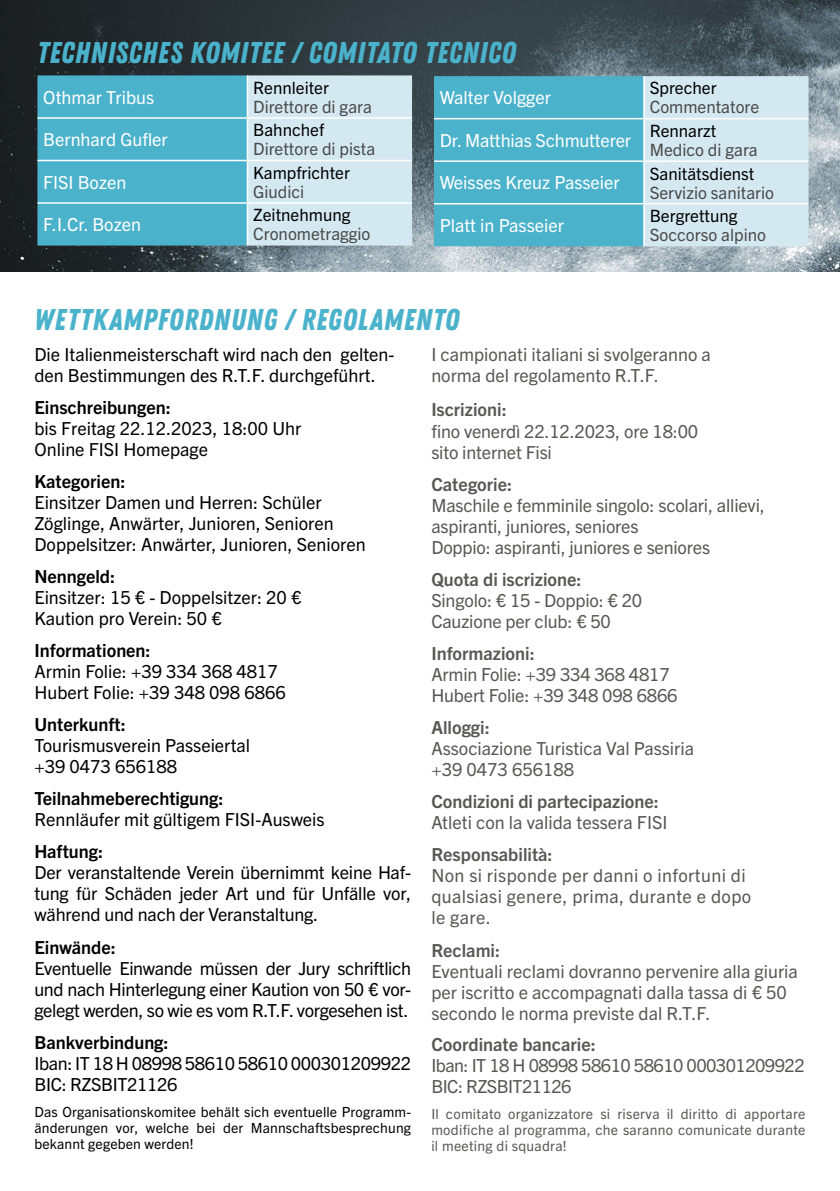
<style>
.page{position:relative;width:840px;height:1191px;background:#fff}
.page>*{position:absolute;margin:0;border:0;box-sizing:border-box;transform-origin:0 0}
.t1{font:30px "Zing Rust Demo Base";letter-spacing:.02em;color:#4bb2cc}
.t2{font:18px/21px "Trade Gothic Next LT Pro";color:#000}
.t3{font:18px/21px "Trade Gothic Next LT Pro";color:#575756}
.t4{font:700 18px "Trade Gothic Next LT Pro";color:#575756}
.t5{font:18px "Trade Gothic Next LT Pro";color:#fff}
.t6{font:700 18px "Trade Gothic Next LT Pro";color:#000}
.t7{font:18px/21px "Trade Gothic Next LT Pro";letter-spacing:.02em;color:#575756}
.t8{font:18px/21px "Trade Gothic Next LT Pro";letter-spacing:-.02em;color:#000}
.t9{font:18px/21px "Trade Gothic Next LT Pro";letter-spacing:-.03em;color:#575756}
.t10{font:17px "Trade Gothic Next LT Pro";color:#4a4a49}
.t11{font:17px "Trade Gothic Next LT Pro";color:#000}
.t12{font:14px/16px "Trade Gothic Next LT Pro";letter-spacing:.01em;color:#000;text-align:justify}
.t13{font:14px/16px "Trade Gothic Next LT Pro";letter-spacing:.02em;color:#575756;text-align:justify}
</style>
<div class="page">
<img style="left:0;top:0;width:839px;height:272px">
<svg style="left:37px;top:75px;width:375px;height:170px"></svg>
<hr style="left:37px;top:117px;width:210px;height:2px;background:#fff">
<hr style="left:247px;top:117px;width:165px;height:2px;background:#fff">
<hr style="left:37px;top:160px;width:210px;height:1px;background:#fff">
<hr style="left:247px;top:160px;width:165px;height:1px;background:#fff">
<hr style="left:37px;top:202px;width:210px;height:2px;background:#fff">
<hr style="left:247px;top:202px;width:165px;height:2px;background:#fff">
<hr style="left:246px;top:75px;width:2px;height:42px;background:#fff">
<hr style="left:246px;top:119px;width:2px;height:41px;background:#fff">
<hr style="left:246px;top:161px;width:2px;height:41px;background:#fff">
<hr style="left:246px;top:204px;width:2px;height:41px;background:#fff">
<svg style="left:434px;top:76px;width:374px;height:170px"></svg>
<hr style="left:434px;top:118px;width:209px;height:1px;background:#fff">
<hr style="left:643px;top:118px;width:165px;height:1px;background:#fff">
<hr style="left:434px;top:160px;width:209px;height:2px;background:#fff">
<hr style="left:643px;top:160px;width:165px;height:2px;background:#fff">
<hr style="left:434px;top:203px;width:209px;height:1px;background:#fff">
<hr style="left:643px;top:203px;width:165px;height:1px;background:#fff">
<hr style="left:643px;top:76px;width:1px;height:42px;background:#fff">
<hr style="left:643px;top:119px;width:1px;height:41px;background:#fff">
<hr style="left:643px;top:162px;width:1px;height:41px;background:#fff">
<hr style="left:643px;top:204px;width:1px;height:42px;background:#fff">
<h1 class="t1" style="left:37px;top:35px;width:480px">TECHNISCHES KOMITEE / COMITATO TECNICO</h1>
<p class="t5" style="left:43px;top:85px;width:113px">Othmar Tribus</p>
<p class="t11" style="left:253px;top:76px;width:77px">Rennleiter</p>
<p class="t10" style="left:253px;top:95px;width:120px">Direttore di gara</p>
<p class="t5" style="left:439px;top:85px;width:113px">Walter Volgger</p>
<p class="t5" style="left:43px;top:127px;width:126px">Bernhard Gufler</p>
<p class="t11" style="left:253px;top:118px;width:72px">Bahnchef</p>
<p class="t10" style="left:253px;top:137px;width:123px">Direttore di pista</p>
<p class="t5" style="left:439px;top:128px;width:193px">Dr. Matthias Schmutterer</p>
<p class="t5" style="left:43px;top:170px;width:85px">FISI Bozen</p>
<p class="t11" style="left:253px;top:161px;width:98px">Kampfrichter</p>
<p class="t10" style="left:253px;top:180px;width:53px">Giudici</p>
<p class="t5" style="left:439px;top:170px;width:181px">Weisses Kreuz Passeier</p>
<p class="t5" style="left:43px;top:212px;width:99px">F.I.Cr. Bozen</p>
<p class="t11" style="left:253px;top:203px;width:99px">Zeitnehmung</p>
<p class="t10" style="left:253px;top:222px;width:119px">Cronometraggio</p>
<p class="t5" style="left:439px;top:213px;width:126px">Platt in Passeier</p>
<p class="t11" style="left:649px;top:76px;width:68px">Sprecher</p>
<p class="t10" style="left:649px;top:95px;width:111px">Commentatore</p>
<p class="t11" style="left:649px;top:119px;width:68px">Rennarzt</p>
<p class="t10" style="left:649px;top:138px;width:109px">Medico di gara</p>
<p class="t11" style="left:649px;top:161px;width:106px">Sanitätsdienst</p>
<p class="t10" style="left:649px;top:180px;width:126px">Servizio sanitario</p>
<p class="t11" style="left:649px;top:204px;width:89px">Bergrettung</p>
<p class="t10" style="left:649px;top:223px;width:118px">Soccorso alpino</p>
<h1 class="t1" style="left:34px;top:302px;width:426px">WETTKAMPFORDNUNG / REGOLAMENTO</h1>
<p class="t2" style="left:34px;top:343px;width:361px">Die Italienmeisterschaft wird nach den gelten&shy;den Bestimmungen des R.T.F. durchgeführt.</p>
<p class="t6" style="left:34px;top:395px;width:138px">Einschreibungen:</p>
<p class="t2" style="left:34px;top:417px;width:268px">bis Freitag 22.12.2023, 18:00 Uhr<br>Online FISI Homepage</p>
<p class="t6" style="left:34px;top:469px;width:92px">Kategorien:</p>
<p class="t2" style="left:34px;top:491px;width:332px">Einsitzer Damen und Herren: Schüler<br>Zöglinge, Anwärter, Junioren, Senioren<br>Doppelsitzer: Anwärter, Junioren, Senioren</p>
<p class="t6" style="left:34px;top:564px;width:82px">Nenngeld:</p>
<p class="t2" style="left:34px;top:586px;width:268px">Einsitzer: 15 € - Doppelsitzer: 20 €<br>Kaution pro Verein: 50 €</p>
<p class="t6" style="left:34px;top:638px;width:118px">Informationen:</p>
<p class="t2" style="left:34px;top:660px;width:253px">Armin Folie: +39 334 368 4817<br>Hubert Folie: +39 348 098 6866</p>
<p class="t6" style="left:34px;top:712px;width:93px">Unterkunft:</p>
<p class="t2" style="left:34px;top:734px;width:217px">Tourismusverein Passeiertal +39 0473 656188</p>
<p class="t6" style="left:34px;top:786px;width:190px">Teilnahmeberechtigung:</p>
<p class="t2" style="left:34px;top:808px;width:291px">Rennläufer mit gültigem FISI-Ausweis</p>
<p class="t6" style="left:34px;top:839px;width:70px">Haftung:</p>
<p class="t2" style="left:34px;top:861px;width:378px;text-align:justify">Der veranstaltende Verein übernimmt keine Haf&shy;tung für Schäden jeder Art und für Unfälle vor, während und nach der Veranstaltung.</p>
<p class="t6" style="left:34px;top:934px;width:83px">Einwände:</p>
<p class="t2" style="left:34px;top:956px;width:378px;text-align:justify">Eventuelle Einwande müssen der Jury schriftlich und nach Hinterlegung einer Kaution von 50 € vor&shy;gelegt werden, so wie es vom R.T.F. vorgesehen ist.</p>
<p class="t6" style="left:34px;top:1029px;width:136px">Bankverbindung:</p>
<p class="t8" style="left:34px;top:1051px;width:378px">Iban: IT 18 H 08998 58610 58610 000301209922<br>BIC: RZSBIT21126</p>
<p class="t12" style="left:34px;top:1103px;width:378px">Das Organisationskomitee behält sich eventuelle Programm&shy;änderungen vor, welche bei der Mannschaftsbesprechung bekannt gegeben werden!</p>
<p class="t3" style="left:431px;top:343px;width:281px">I campionati italiani si svolgeranno a norma del regolamento R.T.F.</p>
<p class="t4" style="left:431px;top:397px;width:77px">Iscrizioni:</p>
<p class="t3" style="left:431px;top:420px;width:268px">fino venerdì 22.12.2023, ore 18:00 sito internet Fisi</p>
<p class="t4" style="left:431px;top:472px;width:82px">Categorie:</p>
<p class="t3" style="left:431px;top:494px;width:335px">Maschile e femminile singolo: scolari, allievi, aspiranti, juniores, seniores<br>Doppio: aspiranti, juniores e seniores</p>
<p class="t4" style="left:431px;top:567px;width:152px">Quota di iscrizione:</p>
<p class="t3" style="left:431px;top:589px;width:212px">Singolo: € 15 - Doppio: € 20<br>Cauzione per club: € 50</p>
<p class="t4" style="left:431px;top:641px;width:105px">Informazioni:</p>
<p class="t3" style="left:431px;top:663px;width:247px">Armin Folie: +39 334 368 4817<br>Hubert Folie: +39 348 098 6866</p>
<p class="t4" style="left:431px;top:715px;width:60px">Alloggi:</p>
<p class="t3" style="left:431px;top:737px;width:264px">Associazione Turistica Val Passiria +39 0473 656188</p>
<p class="t4" style="left:431px;top:789px;width:229px">Condizioni di partecipazione:</p>
<p class="t3" style="left:431px;top:811px;width:237px">Atleti con la valida tessera FISI</p>
<p class="t4" style="left:431px;top:842px;width:123px">Responsabilità:</p>
<p class="t7" style="left:431px;top:864px;width:321px">Non si risponde per danni o infortuni di qualsiasi genere, prima, durante e dopo le gare.</p>
<p class="t4" style="left:431px;top:937px;width:70px">Reclami:</p>
<p class="t3" style="left:431px;top:959px;width:368px">Eventuali reclami dovranno pervenire alla giuria per iscritto e accompagnati dalla tassa di € 50 secondo le norma previste dal R.T.F.</p>
<p class="t4" style="left:431px;top:1031px;width:166px">Coordinate bancarie:</p>
<p class="t9" style="left:431px;top:1053px;width:374px">Iban: IT 18 H 08998 58610 58610 000301209922<br>BIC: RZSBIT21126</p>
<p class="t13" style="left:431px;top:1105px;width:375px">Il comitato organizzatore si riserva il diritto di apportare modifiche al programma, che saranno comunicate durante il meeting di squadra!</p>
</div>
